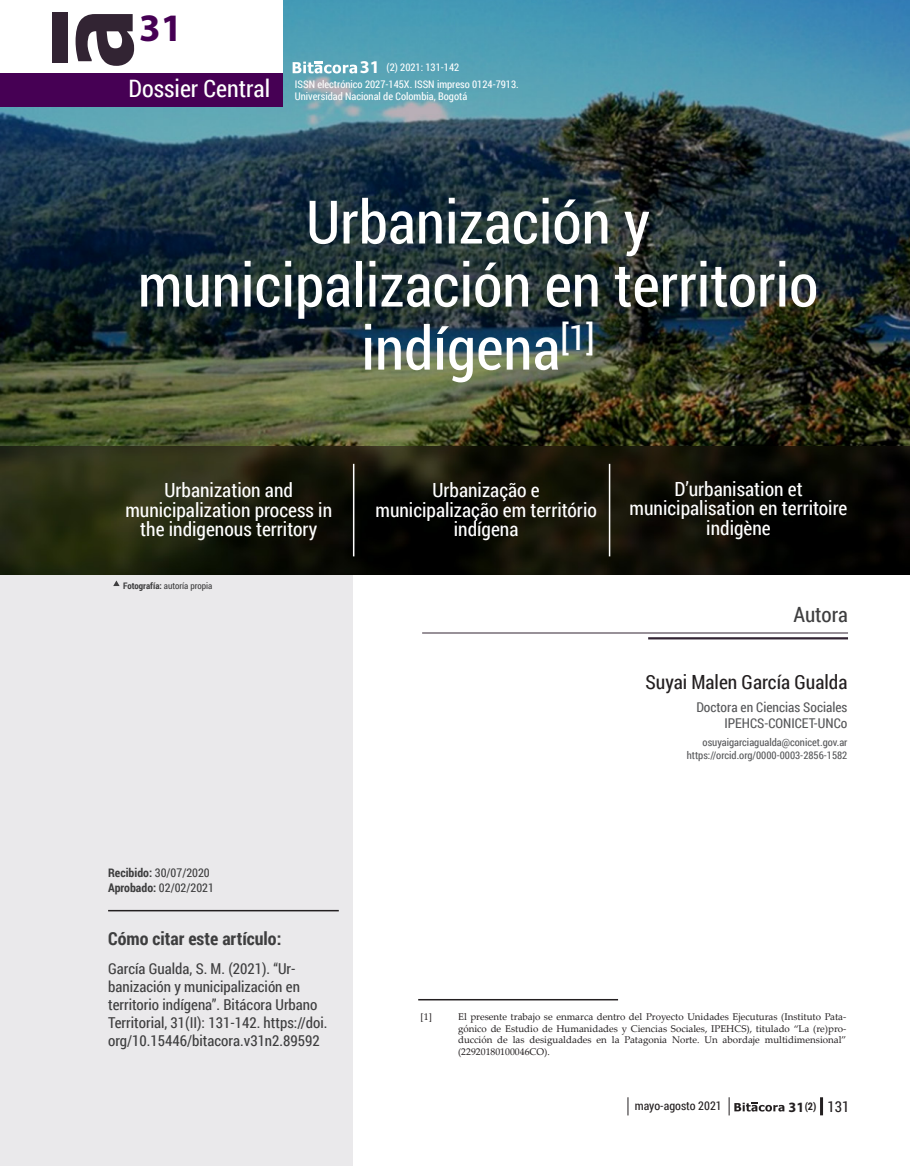
<style>
.page{position:relative;width:910px;height:1166px;background:#fff}
.page>*{position:absolute;margin:0;border:0;box-sizing:border-box;transform-origin:0 0}
.TITULO_main{font:60px/63px "Roboto Condensed";color:#fff;text-align:center}
.t1{font:700 39px "Myriad Pro";color:#460054}
.t2{font:24px "Roboto Condensed";color:#fff}
.t3{font:21px "Roboto Condensed";color:#3e3e3f}
.TITULO_doblado{font:19.5px/19.5px "Roboto Condensed";color:#fff;text-align:center}
.t4{font:19.5px "Roboto Condensed";color:#231f20}
.t5{font:700 18px "Roboto Condensed";color:#3e3e3f}
.t6{font:700 18px "Myriad Pro";color:#fff}
.t7{font:15px/18px "Roboto Condensed";color:#3e3e3f}
.t8{font:13.5px "Roboto Condensed";color:#57585a}
.t9{font:12px "Roboto Condensed";color:#3e3e3f}
.t10{font:12px "Roboto Condensed";color:#231f20}
.t11{font:10.5px/12.6px "Roboto Condensed";color:#fff}
.t12{font:10.5px "Roboto Condensed";color:#57585a}
.t13{font:700 10.5px "Roboto Condensed";color:#231f20}
.Foot_NoteText{font:9.75px/11.7px "Palatino Linotype";color:#231f20;text-align:justify}
.t14{font:9px "Roboto Condensed";color:#3e3e3f}
.s1{font-weight:700}
.s2{font-family:"Myriad Pro";font-size:14.25px}
.s3{font-weight:400;font-size:15px}
</style>
<div class="page">
<div style="left:0;top:574px;width:353px;height:591px;background:#eae9eb"></div>
<hr style="left:820px;top:1096px;width:3px;height:18px;background:#231f20">
<svg style="left:729px;top:1097px;width:55px;height:18px"></svg>
<svg style="left:628px;top:1097px;width:1px;height:18px"></svg>
<img style="left:0;top:0;width:910px;height:446px">
<img style="left:0;top:446px;width:910px;height:128px">
<hr style="left:422px;top:632px;width:426px;height:1px;background:#322433">
<hr style="left:648px;top:637px;width:200px;height:2px;background:#322433">
<hr style="left:108px;top:909px;width:231px;height:2px;background:#231f20">
<svg style="left:113px;top:580px;width:7px;height:6px"></svg>
<hr style="left:353px;top:463px;width:1px;height:93px;background:#fff">
<hr style="left:609px;top:463px;width:1px;height:93px;background:#fff">
<hr style="left:418px;top:998px;width:200px;height:2px;background:#231f20">
<div style="left:0;top:0;width:283px;height:106px;background:#fff"></div>
<div style="left:0;top:73px;width:283px;height:33px;background:#460054"></div>
<div style="left:53px;top:13px;width:15px;height:50px;background:#322433"></div>
<svg style="left:76px;top:14px;width:58px;height:52px"></svg>
<svg style="left:293px;top:61px;width:64px;height:12px"></svg>
<h2 class="t1" style="left:139px;top:2px;width:45px">31</h2>
<p class="t2" style="left:129px;top:71px;width:143px">Dossier Central</p>
<h3 class="t6" style="left:360px;top:55px;width:21px">31</h3>
<p class="t11" style="left:387px;top:60px;width:74px">(2) 2021: 131-142</p>
<p class="t11" style="left:295px;top:77px;width:225px">ISSN electrónico 2027-145X. ISSN impreso 0124-7913.<br>Universidad Nacional de Colombia, Bogotá</p>
<p class="TITULO_main" style="left:138px;top:188px;width:682px">Urbanización y municipalización en territorio indígena<sup>[1]</sup></p>
<p class="TITULO_doblado" style="left:125px;top:480px;width:208px">Urbanization and municipalization process in the indigenous territory</p>
<p class="TITULO_doblado" style="left:375px;top:480px;width:223px">Urbanização e municipalização em território indígena</p>
<p class="TITULO_doblado" style="left:630px;top:478px;width:219px">D’urbanisation et municipalisation en territoire indigène</p>
<p class="t14" style="left:123px;top:579px;width:91px"><span class="s1">Fotografía:</span> autoría propia</p>
<p class="t9" style="left:108px;top:864px;width:103px"><span class="s1">Recibido:</span> 30/07/2020</p>
<p class="t9" style="left:108px;top:878px;width:107px"><span class="s1">Aprobado:</span> 02/02/2021</p>
<p class="t5" style="left:108px;top:925px;width:175px">Cómo citar este artículo:</p>
<p class="t7" style="left:108px;top:958px;width:221px">García Gualda, S. M. (2021). “Ur&shy;banización y municipalización en territorio indígena”. Bitácora Urbano Territorial, 31(II): 131-142. https://doi. org/10.15446/bitacora.v31n2.89592</p>
<p class="t3" style="left:793px;top:599px;width:56px">Autora</p>
<p class="t4" style="left:645px;top:668px;width:203px">Suyai Malen García Gualda</p>
<p class="t8" style="left:696px;top:697px;width:153px">Doctora en Ciencias Sociales</p>
<p class="t8" style="left:724px;top:713px;width:125px">IPEHCS-CONICET-UNCo</p>
<p class="t12" style="left:703px;top:735px;width:146px">osuyaigarciagualda@conicet.gov.ar</p>
<p class="t12" style="left:687px;top:747px;width:162px">https://orcid.org/0000-0003-2856-1582</p>
<p class="Foot_NoteText" style="left:421px;top:1010px;width:13px">[1]</p>
<p class="Foot_NoteText" style="left:458px;top:1010px;width:390px">El presente trabajo se enmarca dentro del Proyecto Unidades Ejecuturas (Instituto Pata&shy;gónico de Estudio de Humanidades y Ciencias Sociales, IPEHCS), titulado “La (re)pro&shy;ducción de las desigualdades en la Patagonia Norte. Un abordaje multidimensional” (22920180100046CO).</p>
<p class="t10" style="left:635px;top:1097px;width:88px">mayo-agosto 2021</p>
<p class="t13" style="left:788px;top:1098px;width:62px"><span class="s2">31</span>(2) <span class="s3">131</span></p>
</div>
